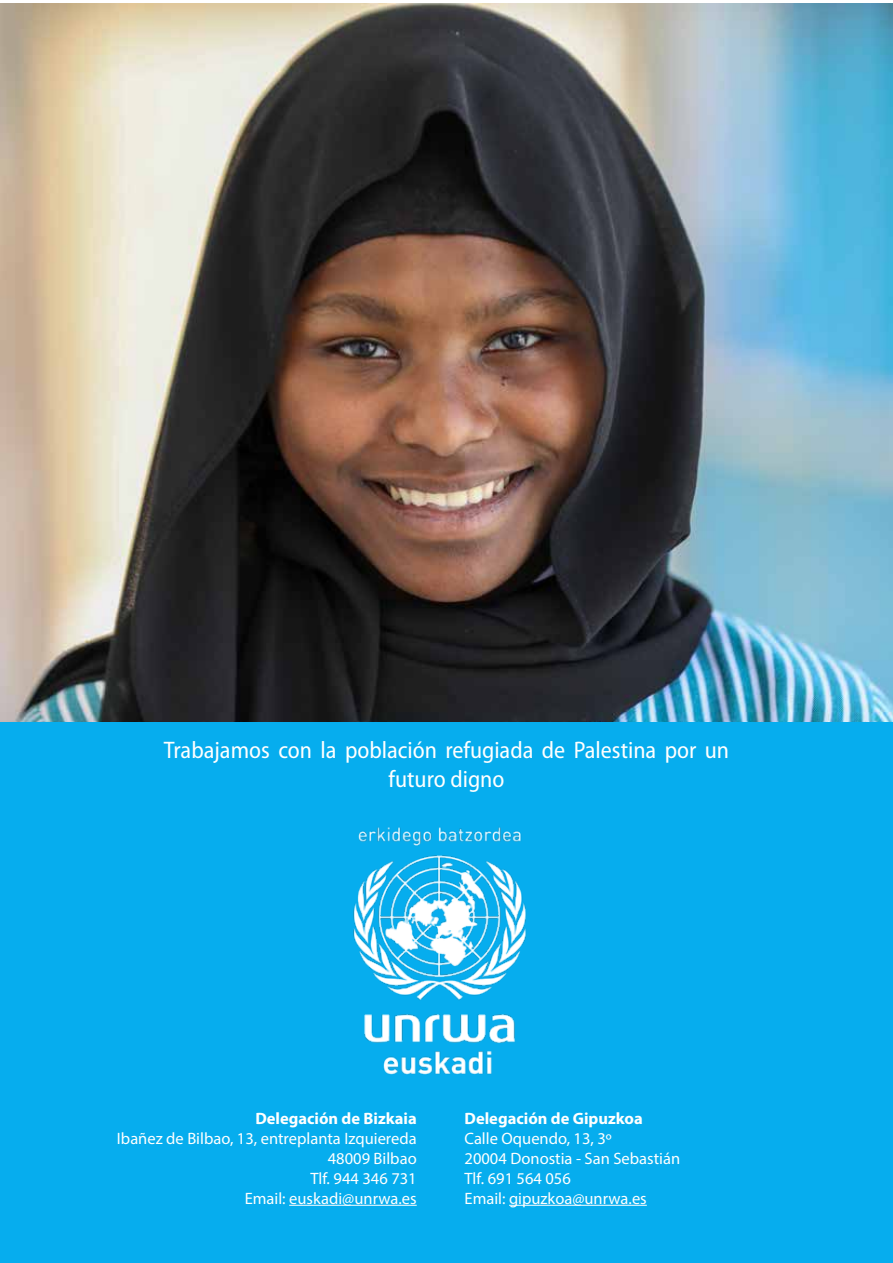
<style>
.page{position:relative;width:893px;height:1263px;background:#fff}
.page>*{position:absolute;margin:0;border:0;box-sizing:border-box;transform-origin:0 0}
.t1{font:semi-condensed 24px/28.8px "Myriad Pro";color:#fff;text-align:center}
.t2{font:16.5px/19.8px "Myriad Pro";color:#fff;text-align:right}
.t3{font:700 16.5px "Myriad Pro";color:#fff}
</style>
<div class="page">
<div style="left:0;top:711px;width:893px;height:552px;background:#06adee"></div>
<img style="left:353px;top:827px;width:173px;height:248px">
<hr style="left:289px;top:1205px;width:128px;height:1px;background:#fff">
<hr style="left:509px;top:1205px;width:138px;height:1px;background:#fff">
<img style="left:0;top:4px;width:893px;height:718px">
<h1 class="t1" style="left:164px;top:736px;width:567px">Trabajamos con la población refugiada de Palestina por un futuro digno</h1>
<p class="t3" style="left:255px;top:1108px;width:163px">Delegación de Bizkaia</p>
<p class="t2" style="left:117px;top:1128px;width:301px">Ibañez de Bilbao, 13, entreplanta Izquiereda<br>48009 Bilbao<br>Tlf. 944 346 731<br>Email: euskadi@unrwa.es</p>
<p class="t3" style="left:465px;top:1108px;width:180px">Delegación de Gipuzkoa</p>
<p class="t2" style="left:465px;top:1128px;width:217px;text-align:left">Calle Oquendo, 13, 3º<br>20004 Donostia - San Sebastián<br>Tlf. 691 564 056<br>Email: gipuzkoa@unrwa.es</p>
</div>
